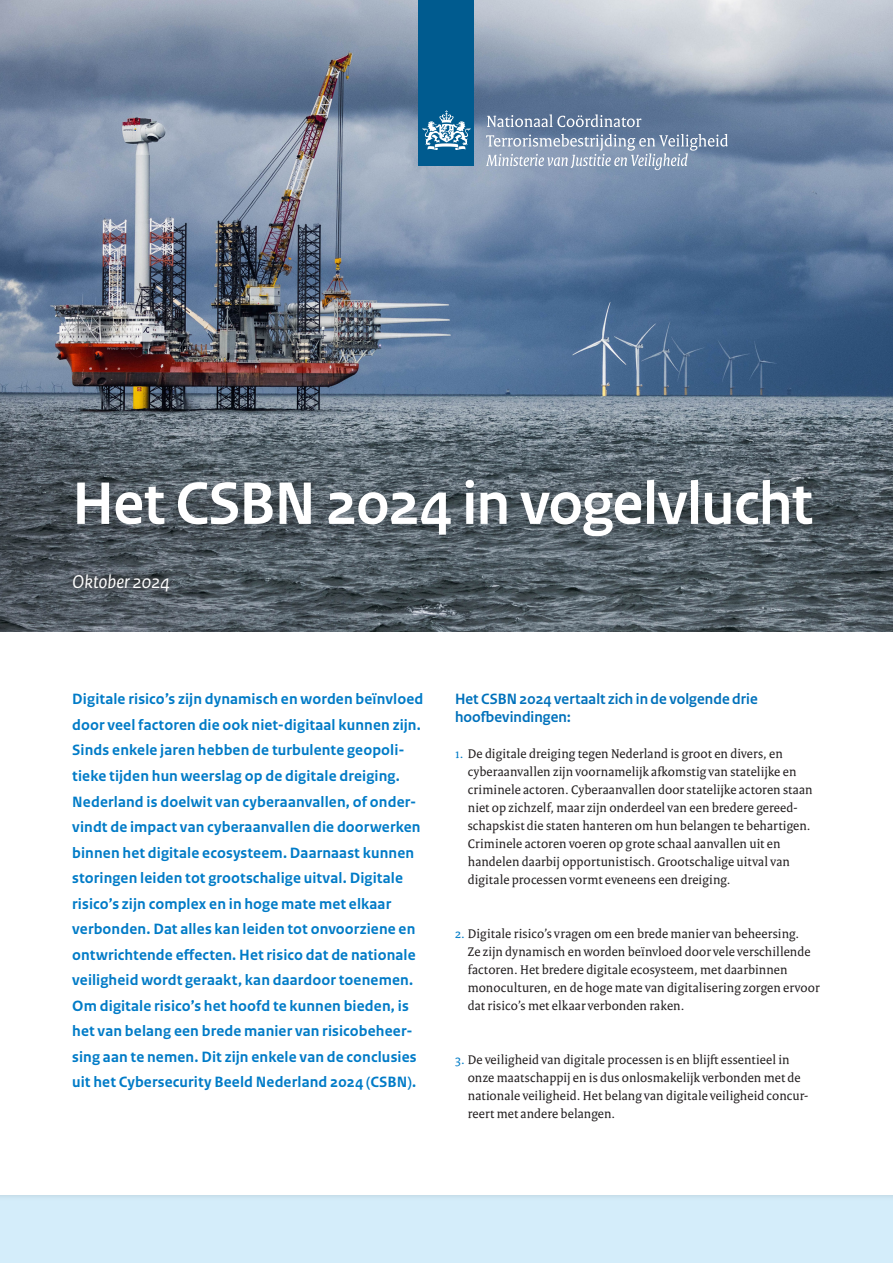
<style>
.page{position:relative;width:893px;height:1263px;background:#fff}
.page>*{position:absolute;margin:0;border:0;box-sizing:border-box;transform-origin:0 0}
.NCTV_Titel_1_1{font:700 63px "Rijksoverheid Sans Heading";letter-spacing:-.01em;color:#fff}
.NCTV__Datum__tijd__locatie_en_adres_1_1{font:italic 19.5px "Rijksoverheid Sans Text";color:#fff}
.NCTV_INLEIDING_-_A4_1_1{font:700 15.75px/25.5px "Rijksoverheid Sans Text";letter-spacing:.01em;color:#007bc7}
.NCTV_3__TUSSENKOP_1_1_1{font:700 15.75px/18px "Rijksoverheid Sans Heading";letter-spacing:.005em;color:#0071bb}
.t1{font:13.5px/18px "Rijksoverheid Serif";letter-spacing:.01em;color:#231f20}
.s1{color:#007bc7}
</style>
<div class="page">
<img style="left:0;top:0;width:893px;height:631px">
<div style="left:39px;top:444px;width:808px;height:128px;background:#231f20;opacity:.34"></div>
<svg style="left:66px;top:567px;width:111px;height:32px"></svg>
<div style="left:0;top:1194px;width:893px;height:69px;background:#d4edfa"></div>
<div style="left:419px;top:0;width:55px;height:166px;background:#005b8f"></div>
<svg style="left:423px;top:110px;width:47px;height:40px"></svg>
<svg style="left:487px;top:114px;width:154px;height:13px"></svg>
<svg style="left:486px;top:134px;width:242px;height:36px"></svg>
<p class="NCTV_Titel_1_1" style="left:72px;top:468px;width:742px">Het CSBN 2024 in vogelvlucht</p>
<p class="NCTV__Datum__tijd__locatie_en_adres_1_1" style="left:72px;top:571px;width:99px">Oktober 2024</p>
<p class="NCTV_INLEIDING_-_A4_1_1" style="left:72px;top:687px;width:353px">Digitale risico’s zijn dynamisch en worden beïnvloed door veel factoren die ook niet-digitaal kunnen zijn.<br>Sinds enkele jaren hebben de turbulente geopoli&shy;tieke tijden hun weerslag op de digitale dreiging.<br>Nederland is doelwit van cyberaanvallen, of onder&shy;vindt de impact van cyberaanvallen die doorwerken binnen het digitale ecosysteem. Daarnaast kunnen storingen leiden tot grootschalige uitval. Digitale risico’s zijn complex en in hoge mate met elkaar verbonden. Dat alles kan leiden tot onvoorziene en ontwrichtende effecten. Het risico dat de nationale veiligheid wordt geraakt, kan daardoor toenemen.<br>Om digitale risico’s het hoofd te kunnen bieden, is het van belang een brede manier van risicobeheer&shy;sing aan te nemen. Dit zijn enkele van de conclusies uit het Cybersecurity Beeld Nederland 2024 (CSBN).</p>
<p class="NCTV_3__TUSSENKOP_1_1_1" style="left:455px;top:690px;width:304px">Het CSBN 2024 vertaalt zich in de volgende drie hoofbevindingen:</p>
<p class="t1" style="left:468px;top:744px;width:346px;text-indent:-13px"><span class="s1">1.</span> De digitale dreiging tegen Nederland is groot en divers, en cyberaanvallen zijn voornamelijk afkomstig van statelijke en criminele actoren. Cyberaanvallen door statelijke actoren staan niet op zichzelf, maar zijn onderdeel van een bredere gereed&shy;schapskist die staten hanteren om hun belangen te behartigen.<br>Criminele actoren voeren op grote schaal aanvallen uit en handelen daarbij opportunistisch. Grootschalige uitval van digitale processen vormt eveneens een dreiging.</p>
<p class="t1" style="left:468px;top:924px;width:353px;text-indent:-13px"><span class="s1">2.</span> Digitale risico’s vragen om een brede manier van beheersing.<br>Ze zijn dynamisch en worden beïnvloed door vele verschillende factoren. Het bredere digitale ecosysteem, met daarbinnen monoculturen, en de hoge mate van digitalisering zorgen ervoor dat risico’s met elkaar verbonden raken.</p>
<p class="t1" style="left:468px;top:1050px;width:342px;text-indent:-13px"><span class="s1">3.</span> De veiligheid van digitale processen is en blijft essentieel in onze maatschappij en is dus onlosmakelijk verbonden met de nationale veiligheid. Het belang van digitale veiligheid concur&shy;reert met andere belangen.</p>
</div>
